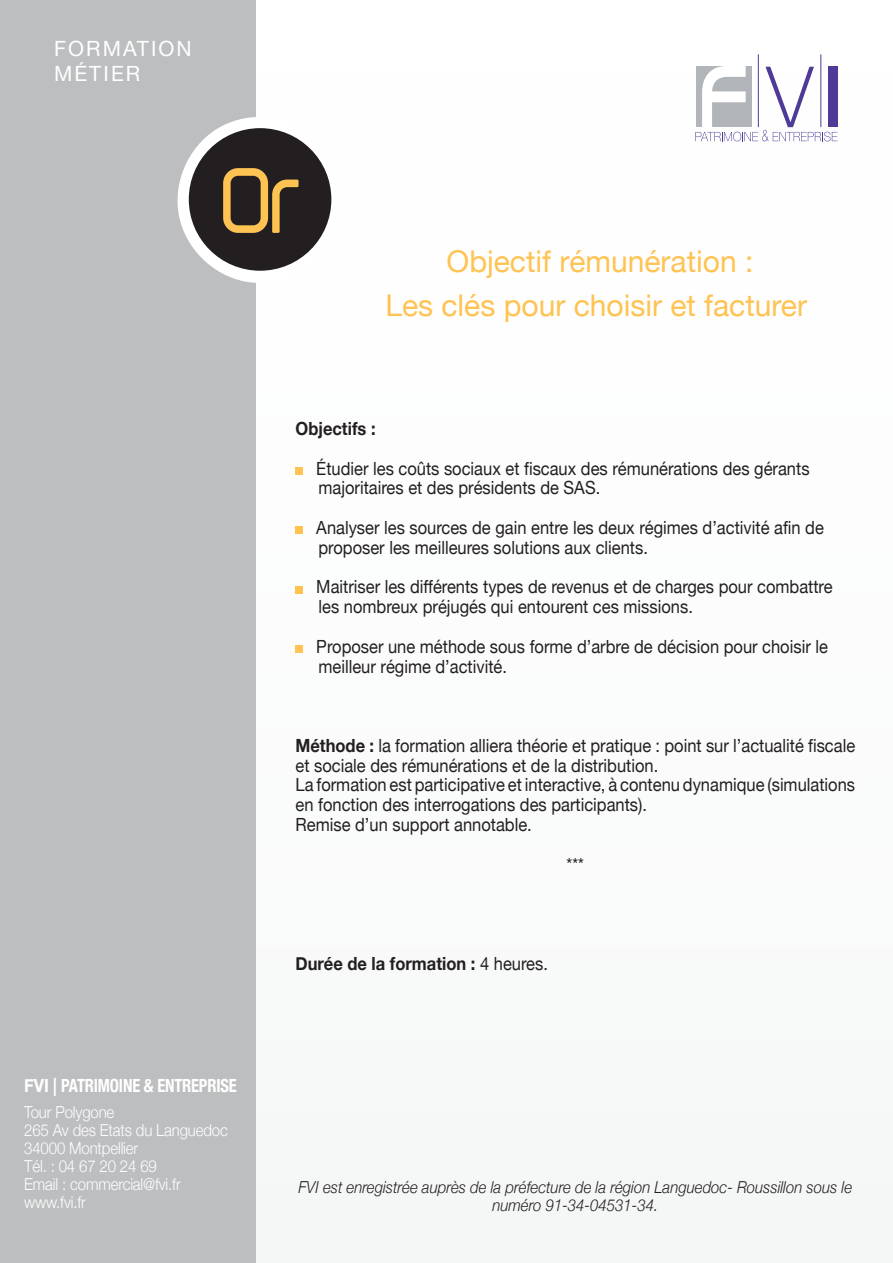
<style>
.page{position:relative;width:893px;height:1263px;background:#fff}
.page>*{position:absolute;margin:0;border:0;box-sizing:border-box;transform-origin:0 0}
.t1{font:103.95px "Distilla";color:#fec352}
.t2{font:30px/43.5px "Helvetica Neue";color:#fec352;text-align:center}
.t3{font:21px/25.2px "Helvetica Neue";letter-spacing:.1em;color:#fff}
.t4{font:18.15px/19.8px "Helvetica Neue";color:#231f20;scale:.91 1}
.t5{font:700 18.15px "Helvetica Neue";color:#231f20;scale:.91 1}
.t6{font:700 condensed 18.15px "Helvetica Neue";letter-spacing:-.01em;color:#fff;scale:.91 1}
.t7{font:300 16.5px/18px "Helvetica Neue";letter-spacing:-.01em;color:#fff;scale:.91 1}
.t8{font:italic 300 16.5px/18px "Helvetica Neue";color:#231f20;text-align:center;scale:.91 1}
.s1{font-weight:700}
.s2{font-weight:400}
.s3{font-stretch:normal}
</style>
<div class="page">
<div style="left:0;top:0;width:255px;height:1263px;background:#bdbec0"></div>
<hr style="left:758px;top:54px;width:1px;height:73px;background:#503a97">
<hr style="left:821px;top:54px;width:1px;height:73px;background:#503a97">
<div style="left:828px;top:67px;width:10px;height:60px;background:#503a97"></div>
<svg style="left:695px;top:66px;width:142px;height:75px"></svg>
<div style="left:296px;top:468px;width:7px;height:7px;background:#fec352"></div>
<div style="left:296px;top:527px;width:7px;height:7px;background:#fec352"></div>
<div style="left:296px;top:586px;width:7px;height:7px;background:#fec352"></div>
<div style="left:296px;top:646px;width:7px;height:7px;background:#fec352"></div>
<svg style="left:177px;top:112px;width:155px;height:171px"></svg>
<div style="left:189px;top:128px;width:142px;height:143px;background:#231f20;border-radius:50%"></div>
<p class="t3" style="left:54px;top:36px;width:139px">FORMATION<br>MéTIER</p>
<h1 class="t1" style="left:221px;top:141px;width:81px">Or</h1>
<h2 class="t2" style="left:385px;top:240px;width:423px">Objectif rémunération :<br>Les clés pour choisir et facturer</h2>
<p class="t5" style="left:296px;top:417px;width:89px">Objectifs :</p>
<p class="t4" style="left:316px;top:458px;width:544px">étudier les coûts sociaux et fiscaux des rémunérations des gérants majoritaires et des présidents de SAS.</p>
<p class="t4" style="left:316px;top:517px;width:559px">Analyser les sources de gain entre les deux régimes d’activité afin de proposer les meilleures solutions aux clients.</p>
<p class="t4" style="left:316px;top:577px;width:569px">Maitriser les différents types de revenus et de charges pour combattre les nombreux préjugés qui entourent ces missions.</p>
<p class="t4" style="left:316px;top:636px;width:564px">Proposer une méthode sous forme d’arbre de décision pour choisir le meilleur régime d’activité.</p>
<p class="t4" style="left:296px;top:735px;width:616px"><span class="s1">Méthode :</span> la formation alliera théorie et pratique : point sur l’actualité fiscale et sociale des rémunérations et de la distribution.<br>La formation est participative et interactive, à contenu dynamique (simulations en fonction des interrogations des participants).<br>Remise d’un support annotable.</p>
<p class="t4" style="left:567px;top:854px;width:21px">***</p>
<p class="t5" style="left:296px;top:952px;width:279px">Durée de la formation : <span class="s2">4 heures.</span></p>
<p class="t6" style="left:24px;top:1075px;width:235px"><span class="s3">FVI |</span> PATRIMOINE &amp; ENTREPRISE</p>
<p class="t7" style="left:24px;top:1102px;width:225px">Tour Polygone<br>265 Av des Etats du Languedoc<br>34000 Montpellier<br>Tél. : 04 67 20 24 69<br>Email : commercial@fvi.fr www.fvi.fr</p>
<p class="t8" style="left:299px;top:1178px;width:610px">FVI est enregistrée auprès de la préfecture de la région Languedoc- Roussillon sous le numéro 91-34-04531-34.</p>
</div>
